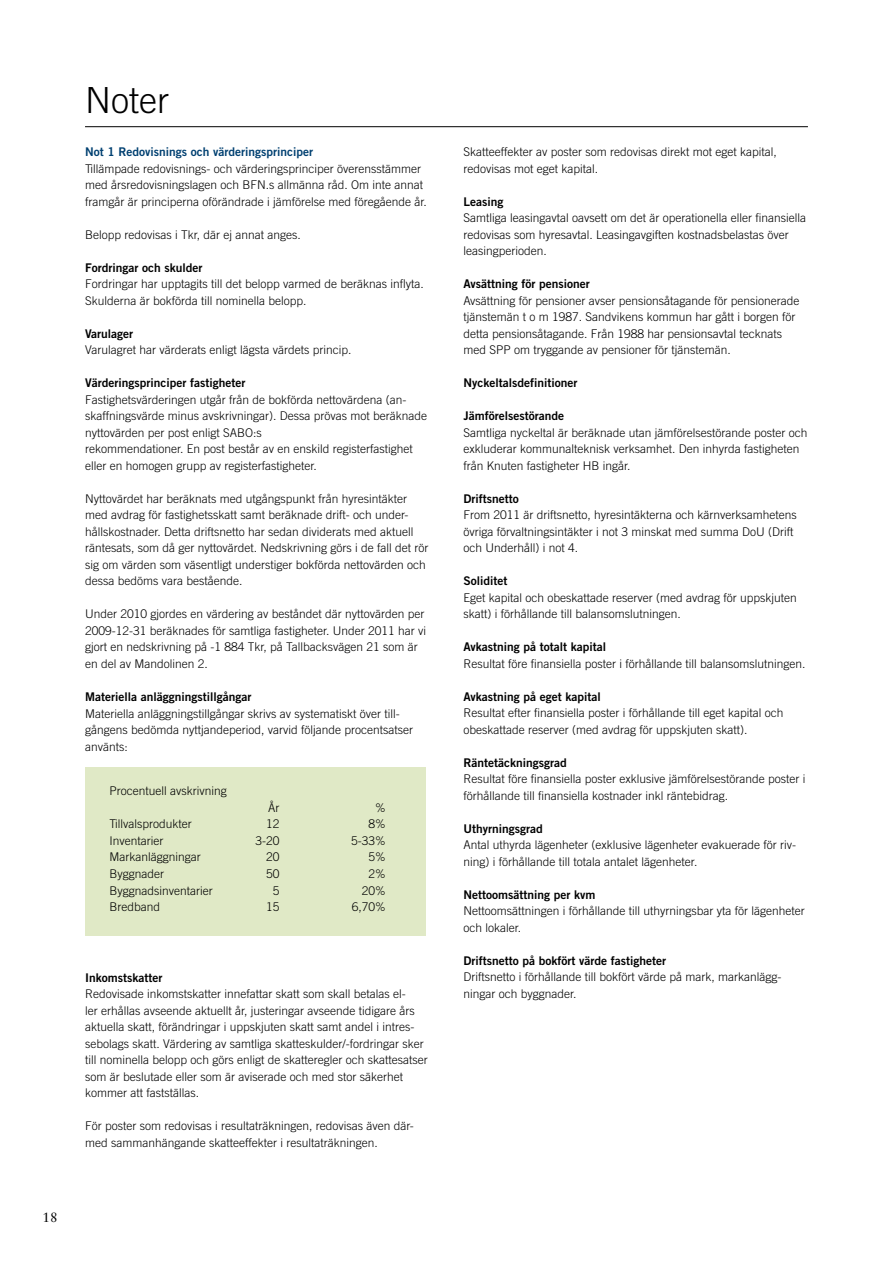
<style>
.page{position:relative;width:893px;height:1263px;background:#fff}
.page>*{position:absolute;margin:0;border:0;box-sizing:border-box;transform-origin:0 0}
.t1{font:300 36px "Trade Gothic";color:#000}
.t2{font:13.5px "Sabon LT Std";color:#000}
.t3{font:300 12px/16.5px "Trade Gothic";color:#000}
.t4{font:12px "Trade Gothic Bold Two";color:#000}
.t5{font:12px "Trade Gothic Bold Two";color:#004071}
</style>
<div class="page">
<div style="left:85px;top:767px;width:340px;height:168px;background:#e0e9c6"></div>
<hr style="left:85px;top:126px;width:723px;height:1px;background:#000">
<p class="t2" style="left:43px;top:1209px;width:17px">18</p>
<h1 class="t1" style="left:85px;top:79px;width:85px">N oter</h1>
<p class="t5" style="left:85px;top:145px;width:229px">Not 1 Redovisnings och värderingsprinciper</p>
<p class="t3" style="left:85px;top:160px;width:343px">Tillämpade redovisnings- och värderingsprinciper överensstämmer med årsredovisningslagen och BFN .s allmänna råd. Om inte annat framgår är principerna oförändrade i jämförelse med föregående år.</p>
<p class="t3" style="left:85px;top:226px;width:217px">Belopp redovisas i Tkr, där ej annat anges.</p>
<p class="t4" style="left:85px;top:260px;width:119px">Fordringar och skulder</p>
<p class="t3" style="left:85px;top:276px;width:340px">Fordringar har upptagits till det belopp varmed de beräknas inflyta.<br>Skulderna är bokförda till nominella belopp.</p>
<p class="t4" style="left:85px;top:326px;width:50px">Varulager</p>
<p class="t3" style="left:85px;top:342px;width:268px">Varulagret har värderats enligt lägsta värdets princip.</p>
<p class="t4" style="left:85px;top:376px;width:162px">Värderingsprinciper fastigheter</p>
<p class="t3" style="left:85px;top:391px;width:343px">Fastighetsvärderingen utgår från de bokförda nettovärdena (an&shy;skaffningsvärde minus avskrivningar). Dessa prövas mot beräknade nyttovärden per post enligt SABO:s<br>rekommendationer. En post består av en enskild registerfastighet eller en homogen grupp av registerfastigheter.</p>
<p class="t3" style="left:85px;top:490px;width:345px">Nyttovärdet har beräknats med utgångspunkt från hyresintäkter med avdrag för fastighetsskatt samt beräknade drift- och under&shy;hållskostnader. Detta driftsnetto har sedan dividerats med aktuell räntesats, som då ger nyttovärdet. N edskrivning görs i de fall det rör sig om värden som väsentligt understiger bokförda nettovärden och dessa bedöms vara bestående.</p>
<p class="t3" style="left:85px;top:606px;width:343px">Under 2010 gjordes en värdering av beståndet där nyttovärden per 2009-12-31 beräknades för samtliga fastigheter. Under 2011 har vi gjort en nedskrivning på -1 884 Tkr, på Tallbacksvägen 21 som är en del av Mandolinen 2.</p>
<p class="t4" style="left:85px;top:689px;width:168px">Materiella anläggningstillgångar</p>
<p class="t3" style="left:85px;top:705px;width:330px">Materiella anläggningstillgångar skrivs av systematiskt över till&shy;gångens bedömda nyttjandeperiod, varvid följande procentsatser använts:</p>
<p class="t3" style="left:109px;top:783px;width:119px">Procentuell avskrivning</p>
<p class="t3" style="left:268px;top:799px;width:13px">År</p>
<p class="t3" style="left:375px;top:799px;width:12px">%</p>
<p class="t3" style="left:109px;top:816px;width:84px">Tillvalsprodukter</p>
<p class="t3" style="left:266px;top:816px;width:15px">12</p>
<p class="t3" style="left:369px;top:816px;width:19px">8%</p>
<p class="t3" style="left:109px;top:832px;width:55px">Inventarier</p>
<p class="t3" style="left:256px;top:832px;width:26px">3-20</p>
<p class="t3" style="left:351px;top:832px;width:36px">5-33%</p>
<p class="t3" style="left:109px;top:849px;width:93px">Markanläggningar</p>
<p class="t3" style="left:266px;top:849px;width:15px">20</p>
<p class="t3" style="left:369px;top:849px;width:19px">5%</p>
<p class="t3" style="left:109px;top:865px;width:56px">Byggnader</p>
<p class="t3" style="left:266px;top:865px;width:15px">50</p>
<p class="t3" style="left:369px;top:865px;width:19px">2%</p>
<p class="t3" style="left:109px;top:882px;width:105px">Byggnadsinventarier</p>
<p class="t3" style="left:273px;top:882px;width:8px">5</p>
<p class="t3" style="left:362px;top:882px;width:26px">20%</p>
<p class="t3" style="left:109px;top:898px;width:52px">Bredband</p>
<p class="t3" style="left:266px;top:898px;width:15px">15</p>
<p class="t3" style="left:352px;top:898px;width:36px">6,70%</p>
<p class="t4" style="left:85px;top:970px;width:79px">I nkomstskatter</p>
<p class="t3" style="left:85px;top:985px;width:344px">Redovisade inkomstskatter innefattar skatt som skall betalas el-<br>ler erhållas avseende aktuellt år, justeringar avseende tidigare års aktuella skatt, förändringar i uppskjuten skatt samt andel i intres&shy;sebolags skatt. Värdering av samtliga skatteskulder/-fordringar sker till nominella belopp och görs enligt de skatteregler och skattesatser som är beslutade eller som är aviserade och med stor säkerhet kommer att fastställas.</p>
<p class="t3" style="left:85px;top:1117px;width:330px">För poster som redovisas i resultaträkningen, redovisas även där&shy;med sammanhängande skatteeffekter i resultaträkningen.</p>
<p class="t3" style="left:463px;top:143px;width:315px">Skatteeffekter av poster som redovisas direkt mot eget kapital, redovisas mot eget kapital.</p>
<p class="t4" style="left:463px;top:194px;width:42px">Leasing</p>
<p class="t3" style="left:463px;top:209px;width:344px">Samtliga leasingavtal oavsett om det är operationella eller finansiella redovisas som hyresavtal. Leasingavgiften kostnadsbelastas över leasingperioden.</p>
<p class="t4" style="left:463px;top:276px;width:128px">Avsättning för pensioner</p>
<p class="t3" style="left:463px;top:292px;width:338px">Avsättning för pensioner avser pensionsåtagande för pensionerade tjänstemän t o m 1987. Sandvikens kommun har gått i borgen för detta pensionsåtagande. Från 1988 har pensionsavtal tecknats med SPP om tryggande av pensioner för tjänstemän.</p>
<p class="t4" style="left:463px;top:375px;width:115px">Nyckeltalsdefinitioner</p>
<p class="t4" style="left:463px;top:408px;width:102px">Jämförelsestörande</p>
<p class="t3" style="left:463px;top:424px;width:346px">Samtliga nyckeltal är beräknade utan jämförelsestörande poster och exkluderar kommunalteknisk verksamhet. Den inhyrda fastigheten från Knuten fastigheter H B ingår.</p>
<p class="t4" style="left:463px;top:491px;width:57px">Driftsnetto</p>
<p class="t3" style="left:463px;top:506px;width:335px">From 2011 är driftsnetto, hyresintäkterna och kärnverksamhetens övriga förvaltningsintäkter i not 3 minskat med summa DoU (Drift och Underhåll) i not 4.</p>
<p class="t4" style="left:463px;top:573px;width:46px">Soliditet</p>
<p class="t3" style="left:463px;top:589px;width:335px">Eget kapital och obeskattade reserver (med avdrag för uppskjuten skatt) i förhållande till balansomslutningen.</p>
<p class="t4" style="left:463px;top:639px;width:144px">Avkastning på totalt kapital</p>
<p class="t3" style="left:463px;top:655px;width:344px">Resultat före finansiella poster i förhållande till balansomslutningen.</p>
<p class="t4" style="left:463px;top:689px;width:139px">Avkastning på eget kapital</p>
<p class="t3" style="left:463px;top:704px;width:322px">Resultat efter finansiella poster i förhållande till eget kapital och obeskattade reserver (med avdrag för uppskjuten skatt).</p>
<p class="t4" style="left:463px;top:755px;width:105px">Räntetäckningsgrad</p>
<p class="t3" style="left:463px;top:770px;width:343px">Resultat före finansiella poster exklusive jämförelsestörande poster i förhållande till finansiella kostnader inkl räntebidrag.</p>
<p class="t4" style="left:463px;top:821px;width:81px">Uthyrningsgrad</p>
<p class="t3" style="left:463px;top:836px;width:334px">Antal uthyrda lägenheter (exklusive lägenheter evakuerade för riv&shy;ning) i förhållande till totala antalet lägenheter.</p>
<p class="t4" style="left:463px;top:887px;width:133px">N ettoomsättning per kvm</p>
<p class="t3" style="left:463px;top:902px;width:343px">N ettoomsättningen i förhållande till uthyrningsbar yta för lägenheter och lokaler.</p>
<p class="t4" style="left:463px;top:953px;width:204px">Driftsnetto på bokfört värde fastigheter</p>
<p class="t3" style="left:463px;top:968px;width:320px">Driftsnetto i förhållande till bokfört värde på mark, markanlägg&shy;ningar och byggnader.</p>
</div>
